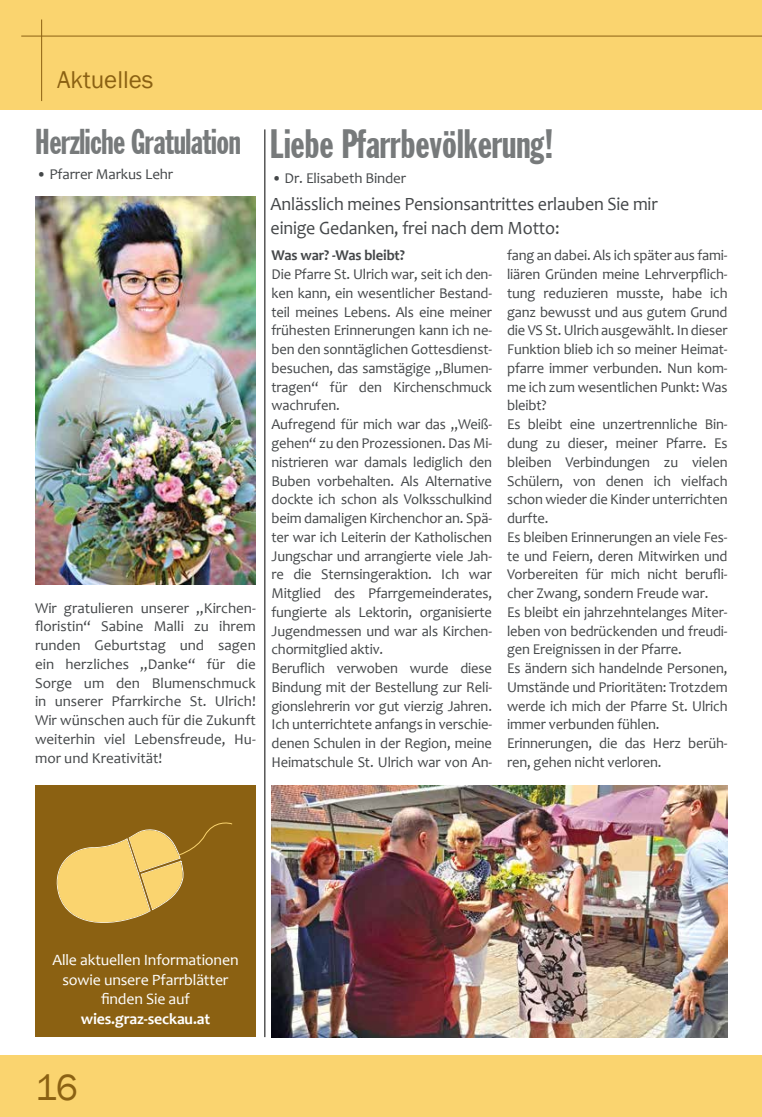
<style>
.page{position:relative;width:762px;height:1117px;background:#fff}
.page>*{position:absolute;margin:0;border:0;box-sizing:border-box;transform-origin:0 0}
.t1{font:extra-condensed 40px "Franklin Gothic";color:#777a7b}
.t2{font:37.5px "Franklin Gothic";color:#8b6112}
.t3{font:extra-condensed 35px "Franklin Gothic";letter-spacing:-.01em;color:#777a7b}
.t4{font:25px "Franklin Gothic";color:#8b6112}
.t5{font:18.75px/23.8px "Candara";letter-spacing:-.01em;color:#444749;scale:.96 1}
.t6{font:15.88px/19.8px "Candara";letter-spacing:-.01em;color:#fff;text-align:center}
.t7{font:700 15.88px "Candara";letter-spacing:-.01em;color:#fff}
.t8{font:15px/18.8px "Candara";letter-spacing:-.01em;color:#444749}
.t9{font:700 15px "Candara";letter-spacing:-.01em;color:#444749}
</style>
<div class="page">
<div style="left:0;top:0;width:762px;height:110px;background:#fad46f"></div>
<hr style="left:21px;top:36px;width:741px;height:1px;background:#8b6112">
<hr style="left:41px;top:19px;width:1px;height:82px;background:#8b6112">
<div style="left:0;top:1055px;width:762px;height:61px;background:#fad46f"></div>
<hr style="left:265px;top:129px;width:1px;height:907px;background:#000">
<img style="left:271px;top:785px;width:456px;height:252px">
<img style="left:35px;top:196px;width:221px;height:388px">
<div style="left:35px;top:785px;width:221px;height:251px;background:#8b6112"></div>
<svg style="left:56px;top:822px;width:176px;height:101px"></svg>
<h3 class="t4" style="left:57px;top:65px;width:98px">Aktuelles</h3>
<h3 class="t3" style="left:35px;top:123px;width:207px">Herzliche Gratulation</h3>
<p class="t8" style="left:37px;top:164px;width:138px">• Pfarrer Markus Lehr</p>
<p class="t8" style="left:35px;top:598px;width:222px;text-align:justify">Wir gratulieren unserer „Kirchen&shy;floristin“ Sabine Malli zu ihrem runden Geburtstag und sagen ein herzliches „Danke“ für die Sorge um den Blumenschmuck in unserer Pfarrkirche St. Ulrich!<br>Wir wünschen auch für die Zukunft weiterhin viel Lebensfreude, Hu&shy;mor und Kreativität!</p>
<h1 class="t1" style="left:270px;top:122px;width:286px">Liebe Pfarrbevölkerung!</h1>
<p class="t8" style="left:272px;top:169px;width:136px">• Dr. Elisabeth Binder</p>
<p class="t5" style="left:271px;top:192px;width:405px">Anlässlich meines Pensionsantrittes erlauben Sie mir einige Gedanken, frei nach dem Motto:</p>
<p class="t9" style="left:271px;top:246px;width:135px">Was war? -Was bleibt?</p>
<p class="t8" style="left:271px;top:265px;width:222px">Die Pfarre St. Ulrich war, seit ich den&shy;ken kann, ein wesentlicher Bestand&shy;teil meines Lebens. Als eine meiner frühesten Erinnerungen kann ich ne&shy;ben den sonntäglichen Gottesdienst&shy;besuchen, das samstägige „Blumen&shy;tragen“ für den Kirchenschmuck wachrufen.<br>Aufregend für mich war das „Weiß&shy;gehen“ zu den Prozessionen. Das Mi&shy;nistrieren war damals lediglich den Buben vorbehalten. Als Alternative dockte ich schon als Volksschulkind beim damaligen Kirchenchor an. Spä&shy;ter war ich Leiterin der Katholischen Jungschar und arrangierte viele Jah&shy;re die Sternsingeraktion. Ich war Mitglied des Pfarrgemeinderates, fungierte als Lektorin, organisierte Jugendmessen und war als Kirchen&shy;chormitglied aktiv.<br>Beruflich verwoben wurde diese Bindung mit der Bestellung zur Reli&shy;gionslehrerin vor gut vierzig Jahren.<br>Ich unterrichtete anfangs in verschie&shy;denen Schulen in der Region, meine Heimatschule St. Ulrich war von An-</p>
<p class="t8" style="left:507px;top:246px;width:222px">fang an dabei. Als ich später aus fami&shy;liären Gründen meine Lehrverpflich&shy;tung reduzieren musste, habe ich ganz bewusst und aus gutem Grund die VS St. Ulrich ausgewählt. In dieser<br>Funktion blieb ich so meiner Heimat&shy;pfarre immer verbunden. Nun kom&shy;me ich zum wesentlichen Punkt: Was bleibt?<br>Es bleibt eine unzertrennliche Bin&shy;dung zu dieser, meiner Pfarre. Es bleiben Verbindungen zu vielen<br>Schülern, von denen ich vielfach schon wieder die Kinder unterrichten durfte.<br>Es bleiben Erinnerungen an viele Fes&shy;te und Feiern, deren Mitwirken und<br>Vorbereiten für mich nicht berufli&shy;cher Zwang, sondern Freude war.<br>Es bleibt ein jahrzehntelanges Miter&shy;leben von bedrückenden und freudi&shy;gen Ereignissen in der Pfarre.<br>Es ändern sich handelnde Personen,<br>Umstände und Prioritäten: Trotzdem werde ich mich der Pfarre St. Ulrich immer verbunden fühlen.<br>Erinnerungen, die das Herz berüh&shy;ren, gehen nicht verloren.</p>
<p class="t6" style="left:52px;top:949px;width:188px">Alle aktuellen Informationen sowie unsere Pfarrblätter finden Sie auf</p>
<p class="t7" style="left:81px;top:1008px;width:131px">wies.graz-seckau.at</p>
<h2 class="t2" style="left:35px;top:1063px;width:44px">16</h2>
</div>
